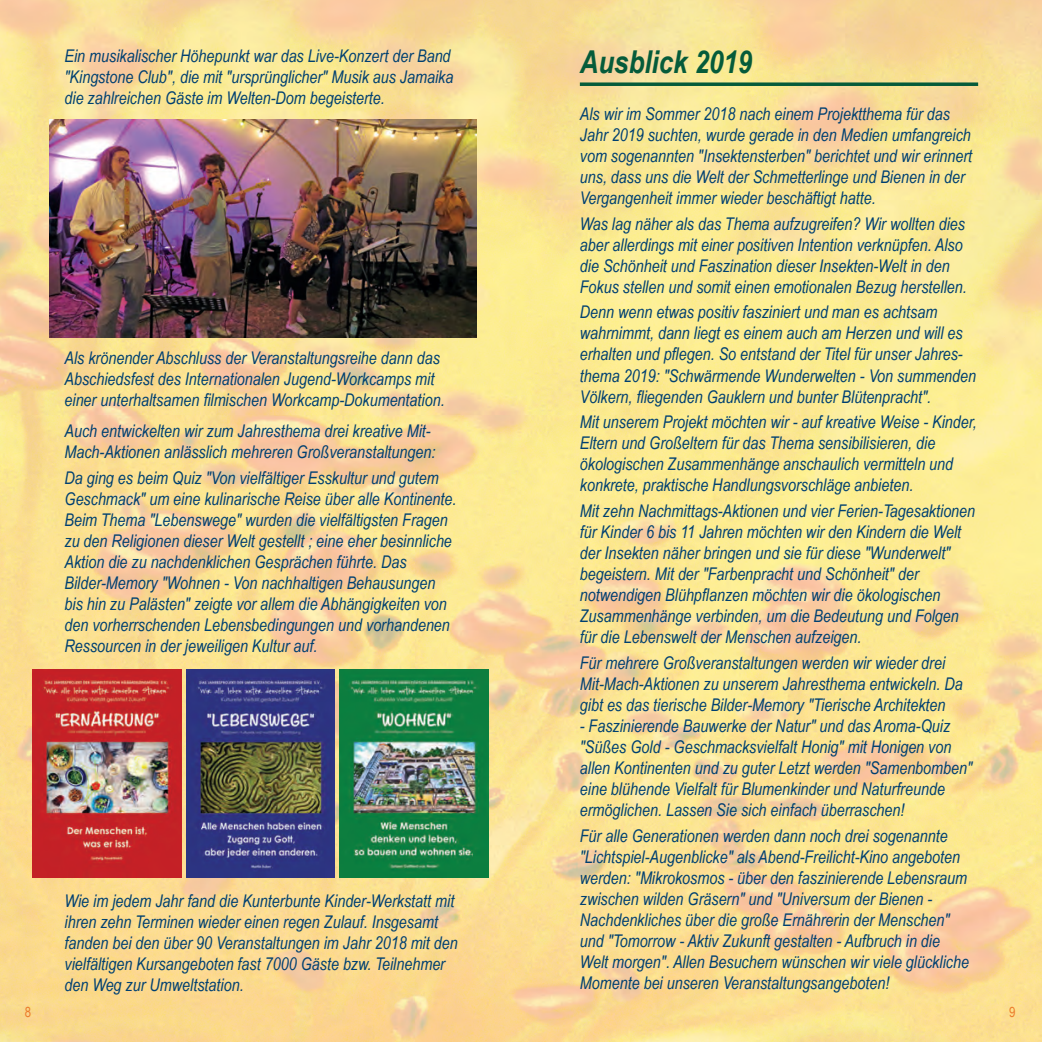
<style>
.page{position:relative;width:1042px;height:1042px;background:#fff}
.page>*{position:absolute;margin:0;border:0;box-sizing:border-box;transform-origin:0 0}
.t1{font:italic 700 31.5px "Arial Narrow";color:#055b3a}
.t2{font:italic 17.5px/21px "Arial Narrow";color:#004071}
.t3{font:14px "Arial Narrow";color:#ec7b2a}
</style>
<div class="page">
<img style="left:0;top:0;width:1042px;height:1042px">
<svg style="left:580px;top:82px;width:398px;height:4px;fill:#065b3a"></svg>
<img style="left:186px;top:670px;width:149px;height:207px">
<img style="left:32px;top:670px;width:149px;height:207px">
<img style="left:340px;top:670px;width:149px;height:207px">
<img style="left:50px;top:119px;width:426px;height:218px">
<p class="t2" style="left:64px;top:45px;width:390px">Ein musikalischer Höhepunkt war das Live-Konzert der Band "Kingstone Club", die mit "ursprünglicher" Musik aus Jamaika die zahlreichen Gäste im Welten-Dom begeisterte.</p>
<p class="t2" style="left:64px;top:347px;width:382px">Als krönender Abschluss der Veranstaltungsreihe dann das<br>Abschiedsfest des Internationalen Jugend-Workcamps mit einer unterhaltsamen filmischen Workcamp-Dokumentation.</p>
<p class="t2" style="left:64px;top:420px;width:372px">Auch entwickelten wir zum Jahresthema drei kreative Mit-<br>Mach-Aktionen anlässlich mehreren Großveranstaltungen:</p>
<p class="t2" style="left:64px;top:467px;width:393px">Da ging es beim Quiz "Von vielfältiger Esskultur und gutem Geschmack" um eine kulinarische Reise über alle Kontinente.<br>Beim Thema "Lebenswege" wurden die vielfältigsten Fragen zu den Religionen dieser Welt gestellt ; eine eher besinnliche Aktion die zu nachdenklichen Gesprächen führte. Das Bilder-Memory "Wohnen - Von nachhaltigen Behausungen bis hin zu Palästen" zeigte vor allem die Abhängigkeiten von den vorherrschenden Lebensbedingungen und vorhandenen Ressourcen in der jeweiligen Kultur auf.</p>
<p class="t2" style="left:64px;top:889px;width:395px">Wie im jedem Jahr fand die Kunterbunte Kinder-Werkstatt mit ihren zehn Terminen wieder einen regen Zulauf. Insgesamt fanden bei den über 90 Veranstaltungen im Jahr 2018 mit den vielfältigen Kursangeboten fast 7000 Gäste bzw. Teilnehmer den Weg zur Umweltstation.</p>
<h1 class="t1" style="left:580px;top:38px;width:174px">Ausblick 2019</h1>
<p class="t2" style="left:580px;top:103px;width:394px">Als wir im Sommer 2018 nach einem Projektthema für das Jahr 2019 suchten, wurde gerade in den Medien umfangreich vom sogenannten "Insektensterben" berichtet und wir erinnert uns, dass uns die Welt der Schmetterlinge und Bienen in der Vergangenheit immer wieder beschäftigt hatte.</p>
<p class="t2" style="left:580px;top:212px;width:388px">Was lag näher als das Thema aufzugreifen? Wir wollten dies aber allerdings mit einer positiven Intention verknüpfen. Also die Schönheit und Faszination dieser Insekten-Welt in den Fokus stellen und somit einen emotionalen Bezug herstellen.</p>
<p class="t2" style="left:580px;top:301px;width:398px">Denn wenn etwas positiv fasziniert und man es achtsam wahrnimmt, dann liegt es einem auch am Herzen und will es erhalten und pflegen. So entstand der Titel für unser Jahres&shy;thema 2019: "Schwärmende Wunderwelten - Von summenden Völkern, fliegenden Gauklern und bunter Blütenpracht".</p>
<p class="t2" style="left:580px;top:411px;width:398px">Mit unserem Projekt möchten wir - auf kreative Weise - Kinder, Eltern und Großeltern für das Thema sensibilisieren, die ökologischen Zusammenhänge anschaulich vermitteln und konkrete, praktische Handlungsvorschläge anbieten.</p>
<p class="t2" style="left:580px;top:500px;width:397px">Mit zehn Nachmittags-Aktionen und vier Ferien-Tagesaktionen für Kinder 6 bis 11 Jahren möchten wir den Kindern die Welt der Insekten näher bringen und sie für diese "Wunderwelt" begeistern. Mit der "Farbenpracht und Schönheit" der notwendigen Blühpflanzen möchten wir die ökologischen Zusammenhänge verbinden, um die Bedeutung und Folgen für die Lebenswelt der Menschen aufzeigen.</p>
<p class="t2" style="left:580px;top:652px;width:384px">Für mehrere Großveranstaltungen werden wir wieder drei<br>Mit-Mach-Aktionen zu unserem Jahresthema entwickeln. Da gibt es das tierische Bilder-Memory "Tierische Architekten</p>
<p class="t2" style="left:580px;top:715px;width:394px">- Faszinierende Bauwerke der Natur" und das Aroma-Quiz "Süßes Gold - Geschmacksvielfalt Honig" mit Honigen von allen Kontinenten und zu guter Letzt werden "Samenbomben" eine blühende Vielfalt für Blumenkinder und Naturfreunde ermöglichen. Lassen Sie sich einfach überraschen!</p>
<p class="t2" style="left:580px;top:825px;width:391px">Für alle Generationen werden dann noch drei sogenannte "Lichtspiel-Augenblicke" als Abend-Freilicht-Kino angeboten werden: "Mikrokosmos - über den faszinierende Lebensraum zwischen wilden Gräsern" und "Universum der Bienen - Nachdenkliches über die große Ernährerin der Menschen" und "Tomorrow - Aktiv Zukunft gestalten - Aufbruch in die Welt morgen". Allen Besuchern wünschen wir viele glückliche Momente bei unseren Veranstaltungsangeboten!</p>
<p class="t3" style="left:25px;top:1002px;width:8px">8</p>
<p class="t3" style="left:1009px;top:1002px;width:8px">9</p>
</div>
